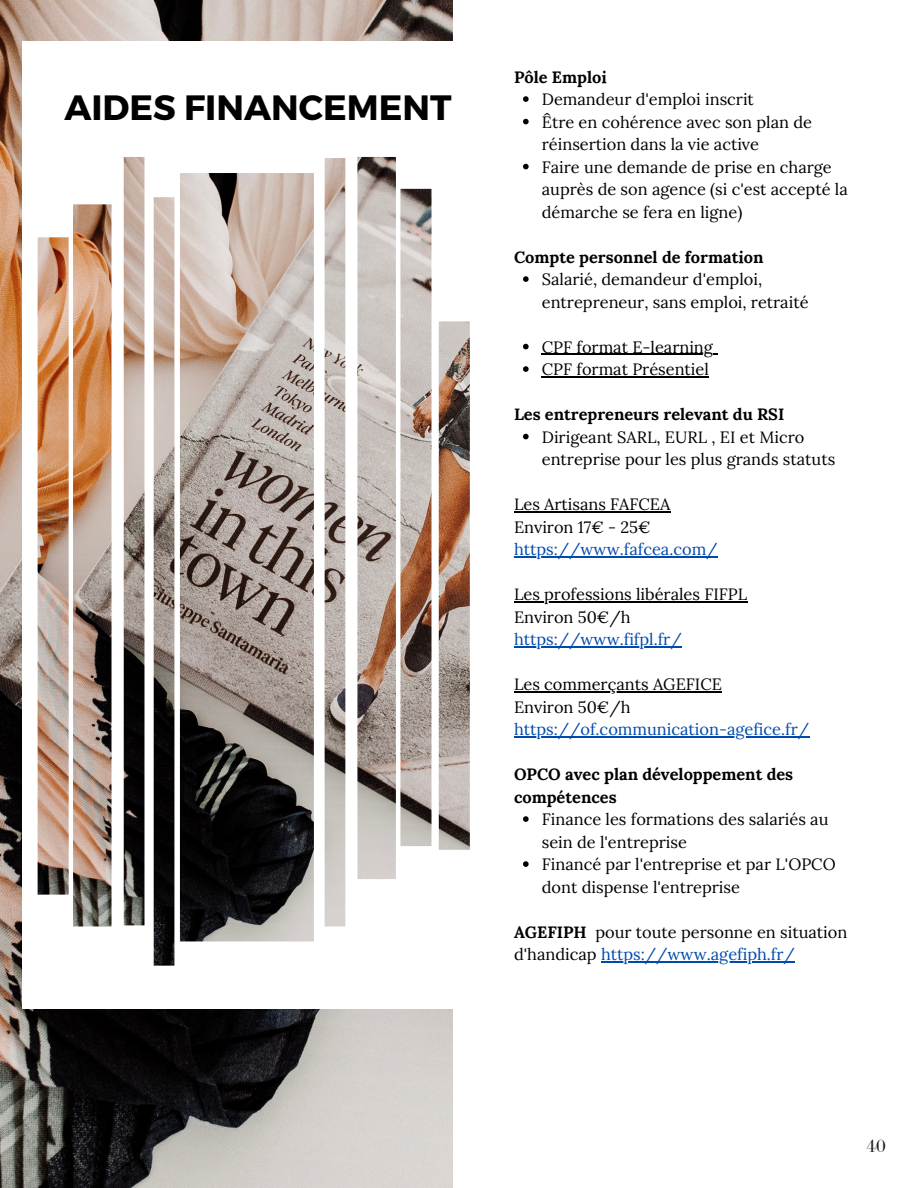
<style>
.page{position:relative;width:918px;height:1188px;background:#fff}
.page>*{position:absolute;margin:0;border:0;box-sizing:border-box;transform-origin:0 0}
.t1{font:700 35.1px "Montserrat";color:#000}
.t2{font:18px "Bodoni FLF";color:#222}
.t3{font:16.35px/22.5px "Lora";color:#000}
.t4{font:700 16.35px/22.5px "Lora";color:#000}
.t5{font:16.35px "Lora";color:#004aad}
.s1{font-weight:700}
.s2{color:#004aad}
</style>
<div class="page">
<img style="left:0;top:0;width:452px;height:1188px">
<div style="left:22px;top:41px;width:632px;height:967px;background:#fff"></div>
<img style="left:38px;top:157px;width:432px;height:808px">
<svg style="left:523px;top:96px;width:6px;height:6px"></svg>
<svg style="left:523px;top:119px;width:6px;height:5px"></svg>
<svg style="left:523px;top:164px;width:6px;height:5px"></svg>
<svg style="left:523px;top:276px;width:6px;height:6px"></svg>
<svg style="left:523px;top:344px;width:6px;height:5px"></svg>
<hr style="left:542px;top:354px;width:171px;height:1px;background:#000">
<svg style="left:523px;top:366px;width:6px;height:6px"></svg>
<hr style="left:542px;top:376px;width:167px;height:2px;background:#000">
<svg style="left:523px;top:434px;width:6px;height:5px"></svg>
<hr style="left:514px;top:511px;width:156px;height:2px;background:#000">
<hr style="left:514px;top:556px;width:204px;height:2px;background:#004aad">
<hr style="left:514px;top:601px;width:233px;height:2px;background:#000">
<hr style="left:514px;top:646px;width:168px;height:2px;background:#004aad">
<hr style="left:514px;top:691px;width:208px;height:2px;background:#000">
<hr style="left:514px;top:736px;width:295px;height:2px;background:#004aad">
<svg style="left:523px;top:816px;width:6px;height:6px"></svg>
<svg style="left:523px;top:861px;width:6px;height:6px"></svg>
<hr style="left:601px;top:961px;width:194px;height:2px;background:#004aad">
<h1 class="t1" style="left:64px;top:84px;width:389px">AIDES FINANCEMENT</h1>
<p class="t4" style="left:514px;top:66px;width:94px">Pôle Emploi</p>
<p class="t3" style="left:542px;top:88px;width:307px">Demandeur d'emploi inscrit<br>Être en cohérence avec son plan de réinsertion dans la vie active<br>Faire une demande de prise en charge auprès de son agence (si c'est accepté la démarche se fera en ligne)</p>
<p class="t4" style="left:514px;top:246px;width:251px">Compte personnel de formation</p>
<p class="t3" style="left:542px;top:268px;width:268px">Salarié, demandeur d'emploi, entrepreneur, sans emploi, retraité</p>
<p class="t3" style="left:542px;top:336px;width:173px">CPF format E-learning<br>CPF format Présentiel</p>
<p class="t4" style="left:514px;top:403px;width:272px">Les entrepreneurs relevant du RSI</p>
<p class="t3" style="left:542px;top:426px;width:295px">Dirigeant SARL, EURL , EI et Micro entreprise pour les plus grands statuts</p>
<p class="t3" style="left:514px;top:493px;width:158px">Les Artisans FAFCEA<br>Environ 17€ - 25€</p>
<p class="t5" style="left:514px;top:539px;width:205px">https://www.fafcea.com/</p>
<p class="t3" style="left:514px;top:583px;width:235px">Les professions libérales FIFPL<br>Environ 50€/h</p>
<p class="t5" style="left:514px;top:629px;width:169px">https://www.fifpl.fr/</p>
<p class="t3" style="left:514px;top:673px;width:209px">Les commerçants AGEFICE<br>Environ 50€/h</p>
<p class="t5" style="left:514px;top:719px;width:297px">https://of.communication-agefice.fr/</p>
<p class="t4" style="left:514px;top:763px;width:281px">OPCO avec plan développement des compétences</p>
<p class="t3" style="left:542px;top:808px;width:295px">Finance les formations des salariés au sein de l'entreprise<br>Financé par l'entreprise et par L'OPCO dont dispense l'entreprise</p>
<p class="t3" style="left:514px;top:921px;width:335px"><span class="s1">AGEFIPH</span> pour toute personne en situation d'handicap <span class="s2">https://www.agefiph.fr/</span></p>
<p class="t2" style="left:867px;top:1137px;width:21px">40</p>
</div>
